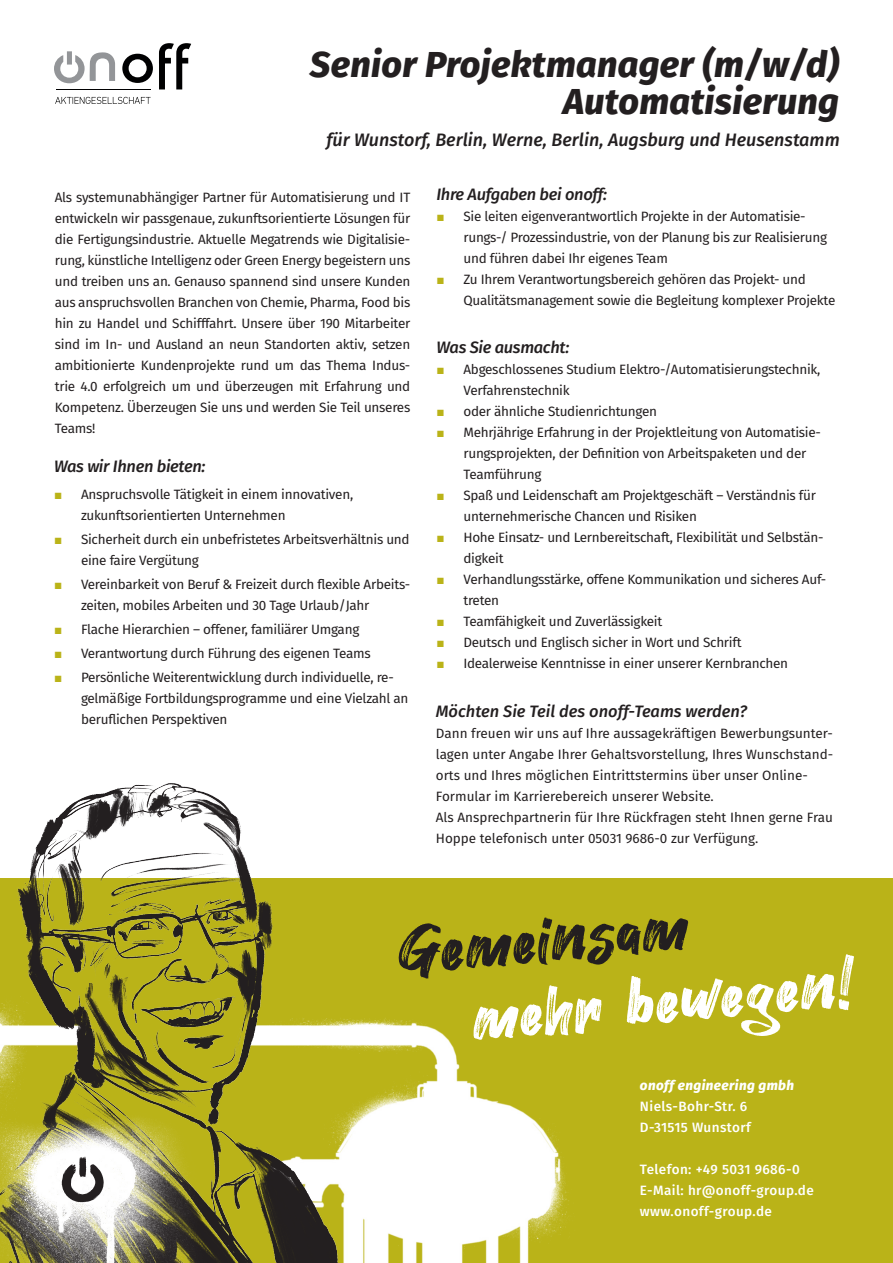
<style>
.page{position:relative;width:893px;height:1263px;background:#fff}
.page>*{position:absolute;margin:0;border:0;box-sizing:border-box;transform-origin:0 0}
.t1{font:75px "Hey August";color:#fff}
.t2{font:75px "Hey August";color:#231f20}
.t3{font:italic 800 36px/37.3px "Fira Sans";letter-spacing:.01em;color:#231f20;text-align:right}
.t4{font:italic 500 18px "Fira Sans";color:#231f20}
.t5{font:italic 500 16.5px "Fira Sans";letter-spacing:-.02em;color:#231f20}
.t6{font:italic 500 16.5px "Fira Sans";color:#231f20}
.t7{font:13.5px/21px "Fira Sans";letter-spacing:-.02em;color:#231f20}
.t8{font:13.5px/21px "Fira Sans";color:#231f20}
.t9{font:500 13.5px/21px "Fira Sans";letter-spacing:.03em;color:#fff}
.t10{font:italic 800 13.5px "Fira Sans";letter-spacing:.03em;color:#fff}
.s1{font-family:"Arial";color:#bab318}
</style>
<div class="page">
<hr style="left:56px;top:89px;width:95px;height:1px;background:#000001">
<svg style="left:122px;top:43px;width:69px;height:46px"></svg>
<svg style="left:54px;top:51px;width:61px;height:32px"></svg>
<svg style="left:55px;top:97px;width:96px;height:7px"></svg>
<div style="left:0;top:879px;width:893px;height:384px;background:#bab318"></div>
<img style="left:357px;top:1018px;width:212px;height:245px">
<img style="left:0;top:783px;width:357px;height:480px">
<img style="left:0;top:1106px;width:217px;height:157px">
<svg style="left:62px;top:1157px;width:42px;height:45px;background:#9a9899"></svg>
<h2 class="t3" style="left:310px;top:43px;width:531px">Senior Projektmanager (m/w/d)<br>Automatisierung</h2>
<h3 class="t4" style="left:327px;top:125px;width:515px">für Wunstorf, Berlin, Werne, Berlin, Augsburg und Heusenstamm</h3>
<p class="t7" style="left:55px;top:186px;width:357px;text-align:justify">Als systemunabhängiger Partner für Automatisierung und IT entwickeln wir passgenaue, zukunftsorientierte Lösungen für die Fertigungsindustrie. Aktuelle Megatrends wie Digitalisie&shy;rung, künstliche Intelligenz oder Green Energy begeistern uns und treiben uns an. Genauso spannend sind unsere Kunden aus anspruchsvollen Branchen von Chemie, Pharma, Food bis hin zu Handel und Schifffahrt. Unsere über 190 Mitarbeiter sind im In- und Ausland an neun Standorten aktiv, setzen ambitionierte Kundenprojekte rund um das Thema Indus&shy;trie 4.0 erfolgreich um und überzeugen mit Erfahrung und Kompetenz. Überzeugen Sie uns und werden Sie Teil unseres Teams!</p>
<p class="t5" style="left:54px;top:453px;width:153px">Was wir Ihnen bieten:</p>
<p class="t7" style="left:81px;top:483px;width:274px;text-indent:-27px"><span class="s1">■</span> Anspruchsvolle Tätigkeit in einem innovativen, zukunftsorientierten Unternehmen</p>
<p class="t7" style="left:81px;top:528px;width:330px;text-indent:-27px"><span class="s1">■</span> Sicherheit durch ein unbefristetes Arbeitsverhältnis und eine faire Vergütung</p>
<p class="t7" style="left:81px;top:573px;width:331px;text-indent:-27px"><span class="s1">■</span> Vereinbarkeit von Beruf &amp; Freizeit durch flexible Arbeits&shy;zeiten, mobiles Arbeiten und 30 Tage Urlaub/Jahr</p>
<p class="t7" style="left:54px;top:618px;width:307px"><span class="s1">■</span> Flache Hierarchien – offener, familiärer Umgang</p>
<p class="t7" style="left:54px;top:642px;width:318px"><span class="s1">■</span> Verantwortung durch Führung des eigenen Teams</p>
<p class="t7" style="left:81px;top:666px;width:329px;text-indent:-27px"><span class="s1">■</span> Persönliche Weiterentwicklung durch individuelle, re&shy;gelmäßige Fortbildungsprogramme und eine Vielzahl an beruflichen Perspektiven</p>
<p class="t5" style="left:436px;top:181px;width:172px">Ihre Aufgaben bei onoff:</p>
<p class="t7" style="left:463px;top:205px;width:365px;text-indent:-27px"><span class="s1">■</span> Sie leiten eigenverantwortlich Projekte in der Automatisie&shy;rungs-/ Prozessindustrie, von der Planung bis zur Realisierung und führen dabei Ihr eigenes Team</p>
<p class="t7" style="left:463px;top:268px;width:373px;text-indent:-27px"><span class="s1">■</span> Zu Ihrem Verantwortungsbereich gehören das Projekt- und<br>Qualitätsmanagement sowie die Begleitung komplexer Projekte</p>
<p class="t5" style="left:436px;top:334px;width:134px">Was Sie ausmacht:</p>
<p class="t7" style="left:463px;top:358px;width:359px;text-indent:-27px"><span class="s1">■</span> Abgeschlossenes Studium Elektro-/Automatisierungstechnik,<br>Verfahrenstechnik</p>
<p class="t7" style="left:436px;top:400px;width:222px"><span class="s1">■</span> oder ähnliche Studienrichtungen</p>
<p class="t7" style="left:463px;top:421px;width:359px;text-indent:-27px"><span class="s1">■</span> Mehrjährige Erfahrung in der Projektleitung von Automatisie&shy;rungsprojekten, der Definition von Arbeitspaketen und der<br>Teamführung</p>
<p class="t7" style="left:463px;top:484px;width:354px;text-indent:-27px"><span class="s1">■</span> Spaß und Leidenschaft am Projektgeschäft – Verständnis für unternehmerische Chancen und Risiken</p>
<p class="t7" style="left:463px;top:526px;width:362px;text-indent:-27px"><span class="s1">■</span> Hohe Einsatz- und Lernbereitschaft, Flexibilität und Selbstän&shy;digkeit</p>
<p class="t7" style="left:463px;top:568px;width:364px;text-indent:-27px"><span class="s1">■</span> Verhandlungsstärke, offene Kommunikation und sicheres Auf&shy;treten</p>
<p class="t7" style="left:436px;top:610px;width:227px"><span class="s1">■</span> Teamfähigkeit und Zuverlässigkeit</p>
<p class="t7" style="left:436px;top:631px;width:307px"><span class="s1">■</span> Deutsch und Englisch sicher in Wort und Schrift</p>
<p class="t7" style="left:436px;top:652px;width:353px"><span class="s1">■</span> Idealerweise Kenntnisse in einer unserer Kernbranchen</p>
<p class="t6" style="left:436px;top:698px;width:313px">Möchten Sie Teil des onoff-Teams werden?</p>
<p class="t8" style="left:436px;top:722px;width:399px">Dann freuen wir uns auf Ihre aussagekräftigen Bewerbungsunter&shy;lagen unter Angabe Ihrer Gehaltsvorstellung, Ihres Wunschstand&shy;orts und Ihres möglichen Eintrittstermins über unser Online-Formular im Karrierebereich unserer Website.<br>Als Ansprechpartnerin für Ihre Rückfragen steht Ihnen gerne Frau Hoppe telefonisch unter 05031 9686-0 zur Verfügung.</p>
<h1 class="t2" style="left:395px;top:911px;width:294px;rotate:-5deg">Gemeinsam</h1>
<h1 class="t1" style="left:469px;top:976px;width:382px;rotate:-5deg">mehr bewegen!</h1>
<p class="t10" style="left:640px;top:1074px;width:156px">onoff engineering gmbh</p>
<p class="t9" style="left:640px;top:1095px;width:112px">Niels-Bohr-Str. 6<br>D-31515 Wunstorf</p>
<p class="t9" style="left:640px;top:1158px;width:175px">Telefon: +49 5031 9686-0<br>E-Mail: hr@onoff-group.de www.onoff-group.de</p>
</div>
